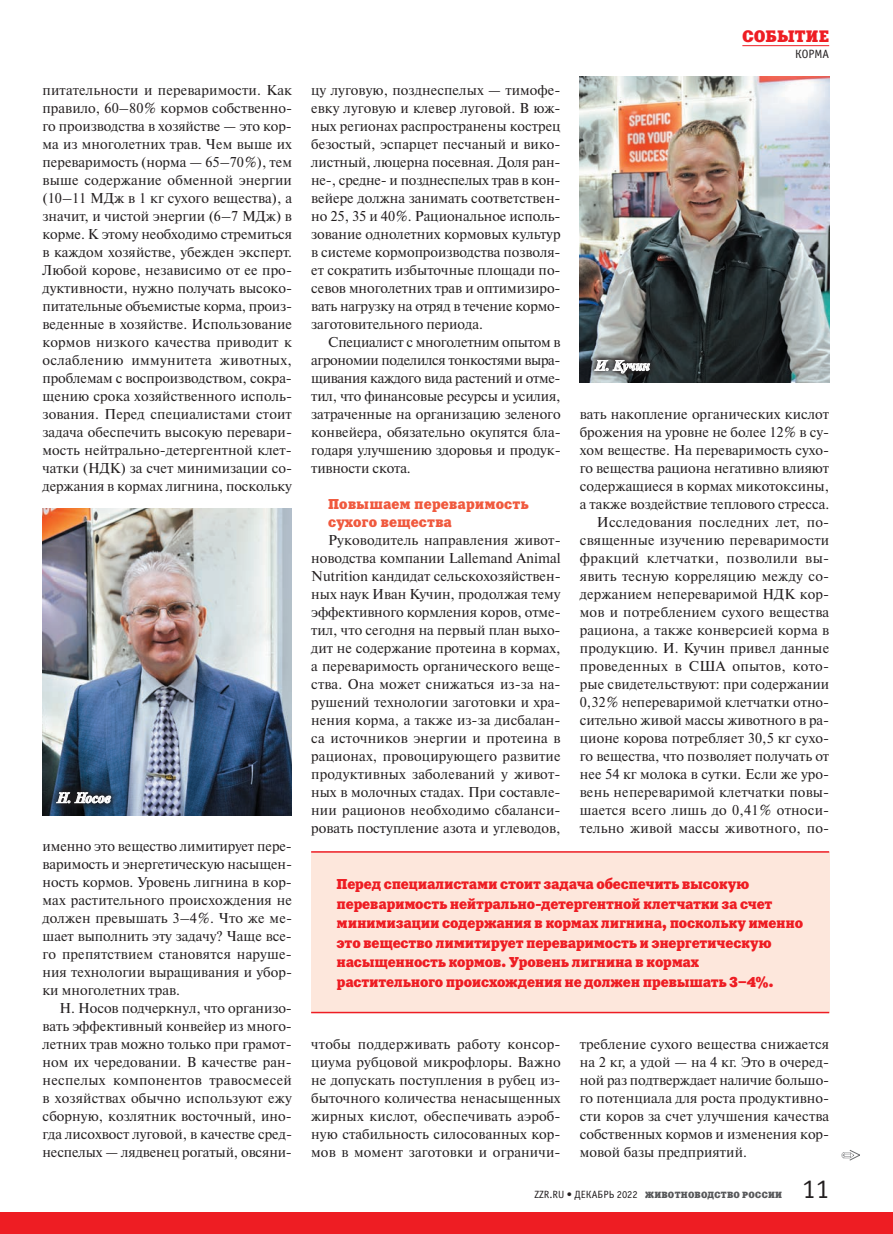
<style>
.page{position:relative;width:893px;height:1234px;background:#fff}
.page>*{position:absolute;margin:0;border:0;box-sizing:border-box;transform-origin:0 0}
.t1{font:27px "Officina Sans C";color:#231f20}
.t2{font:16.5px "Xenia C";letter-spacing:.01em;color:#ee1d23}
.t3{font:14.25px/18px "Newton C";letter-spacing:.005em;color:#231f20;text-align:justify}
.t4{font:14.25px/19.5px "Xenia C";letter-spacing:-.02em;color:#ee1d23}
.t5{font:14.25px/18px "Xenia C";color:#f0593e}
.t6{font:italic 700 14.25px "Newton C";letter-spacing:-.01em;color:#fff}
.t7{font:12px "Officina Sans C";color:#231f20}
.t8{font:9px "Xenia C";letter-spacing:.025em;color:#57585a}
.s1{font-family:"Officina Sans C";font-size:10.5px;color:#231f20}
</style>
<div class="page">
<hr style="left:742px;top:45px;width:87px;height:1px;background:#ee1d23">
<div style="left:0;top:1212px;width:893px;height:21px;background:#ee1d23"></div>
<img style="left:43px;top:509px;width:249px;height:306px">
<img style="left:580px;top:77px;width:249px;height:306px">
<svg style="left:842px;top:1150px;width:18px;height:10px"></svg>
<div style="left:311px;top:851px;width:518px;height:161px;background:#fde7dc"></div>
<hr style="left:311px;top:851px;width:518px;height:1px;background:#ee1d23">
<hr style="left:311px;top:1011px;width:518px;height:2px;background:#ee1d23">
<svg style="left:48px;top:783px;width:72px;height:28px"></svg>
<svg style="left:56px;top:792px;width:55px;height:11px"></svg>
<svg style="left:586px;top:351px;width:73px;height:31px;background:#5b6264"></svg>
<svg style="left:594px;top:360px;width:56px;height:13px"></svg>
<p class="t3" style="left:43px;top:81px;width:251px">питательности и переваримости. Как правило, 60–80% кормов собственно&shy;го производства в хозяйстве — это кор&shy;ма из многолетних трав. Чем выше их переваримость (норма — 65–70%), тем выше содержание обменной энергии (10–11 МДж в 1 кг сухого вещества), а значит, и чистой энергии (6–7 МДж) в корме. К этому необходимо стремиться в каждом хозяйстве, убежден эксперт.<br>Любой корове, независимо от ее про&shy;дуктивности, нужно получать высоко&shy;питательные объемистые корма, произ&shy;веденные в хозяйстве. Использование кормов низкого качества приводит к ослаблению иммунитета животных, проблемам с воспроизводством, сокра&shy;щению срока хозяйственного исполь&shy;зования. Перед специалистами стоит задача обеспечить высокую перевари&shy;мость нейтрально-детергентной клет&shy;чатки (НДК) за счет минимизации со&shy;держания в кормах лигнина, поскольку</p>
<p class="t6" style="left:57px;top:790px;width:56px">Н. Носов</p>
<p class="t3" style="left:43px;top:837px;width:251px">именно это вещество лимитирует пере&shy;варимость и энергетическую насыщен&shy;ность кормов. Уровень лигнина в кор&shy;мах растительного происхождения не должен превышать 3–4%. Что же ме&shy;шает выполнить эту задачу? Чаще все&shy;го препятствием становятся наруше&shy;ния технологии выращивания и убор&shy;ки многолетних трав.</p>
<p class="t3" style="left:43px;top:999px;width:251px;text-indent:17px">Н. Носов подчеркнул, что организо&shy;вать эффективный конвейер из много&shy;летних трав можно только при грамот&shy;ном их чередовании. В качестве ран&shy;неспелых компонентов травосмесей в хозяйствах обычно используют ежу сборную, козлятник восточный, ино&shy;гда лисохвост луговой, в качестве сред&shy;неспелых — лядвенец рогатый, овсяни-</p>
<p class="t3" style="left:311px;top:81px;width:251px">цу луговую, позднеспелых — тимофе&shy;евку луговую и клевер луговой. В юж&shy;ных регионах распространены кострец безостый, эспарцет песчаный и вико&shy;листный, люцерна посевная. Доля ран&shy;не-, средне- и позднеспелых трав в кон&shy;вейере должна занимать соответствен&shy;но 25, 35 и 40%. Рациональное исполь&shy;зование однолетних кормовых культур в системе кормопроизводства позволя&shy;ет сократить избыточные площади по&shy;севов многолетних трав и оптимизиро&shy;вать нагрузку на отряд в течение кормо&shy;заготовительного периода.</p>
<p class="t3" style="left:311px;top:333px;width:251px;text-indent:17px">Специалист с многолетним опытом в агрономии поделился тонкостями выра&shy;щивания каждого вида растений и отме&shy;тил, что финансовые ресурсы и усилия, затраченные на организацию зеленого конвейера, обязательно окупятся бла&shy;годаря улучшению здоровья и продук&shy;тивности скота.</p>
<p class="t5" style="left:328px;top:494px;width:202px">Повышаем переваримость сухого вещества</p>
<p class="t3" style="left:311px;top:531px;width:251px;text-indent:17px">Руководитель направления живот&shy;новодства компании Lallemand Animal Nutrition кандидат сельскохозяйствен&shy;ных наук Иван Кучин, продолжая тему эффективного кормления коров, отме&shy;тил, что сегодня на первый план выхо&shy;дит не содержание протеина в кормах, а переваримость органического веще&shy;ства. Она может снижаться из‑за на&shy;рушений технологии заготовки и хра&shy;нения корма, а также из‑за дисбалан&shy;са источников энергии и протеина в рационах, провоцирующего развитие продуктивных заболеваний у живот&shy;ных в молочных стадах. При составле&shy;нии рационов необходимо сбаланси&shy;ровать поступление азота и углеводов,</p>
<p class="t2" style="left:742px;top:26px;width:88px">СОБЫТИЕ</p>
<p class="t7" style="left:795px;top:48px;width:36px">КОРМА</p>
<p class="t6" style="left:595px;top:358px;width:57px">И. Кучин</p>
<p class="t3" style="left:580px;top:405px;width:251px;text-align:right">вать накопление органических кислот брожения на уровне не более 12% в су&shy;хом веществе. На переваримость сухо&shy;го вещества рациона негативно влияют содержащиеся в кормах микотоксины, а также воздействие теплового стресса.<br>Исследования последних лет, по&shy;священные изучению переваримости фракций клетчатки, позволили вы&shy;явить тесную корреляцию между со&shy;держанием непереваримой НДК кор&shy;мов и потреблением сухого вещества рациона, а также конверсией корма в продукцию. И. Кучин привел данные проведенных в США опытов, кото&shy;рые свидетельствуют: при содержании 0,32% непереваримой клетчатки отно&shy;сительно живой массы животного в ра&shy;ционе корова потребляет 30,5 кг сухо&shy;го вещества, что позволяет получать от нее 54 кг молока в сутки. Если же уро&shy;вень непереваримой клетчатки повы&shy;шается всего лишь до 0,41% относи&shy;тельно живой массы животного, по-</p>
<p class="t4" style="left:337px;top:874px;width:468px">Перед специалистами стоит задача обеспечить высокую переваримость нейтрально-детергентной клетчатки за счет минимизации содержания в кормах лигнина, поскольку именно это вещество лимитирует переваримость и энергетическую насыщенность кормов. Уровень лигнина в кормах растительного происхождения не должен превышать 3–4%.</p>
<p class="t3" style="left:311px;top:1035px;width:251px">чтобы поддерживать работу консор&shy;циума рубцовой микрофлоры. Важно не допускать поступления в рубец из&shy;быточного количества ненасыщенных жирных кислот, обеспечивать аэроб&shy;ную стабильность силосованных кор&shy;мов в момент заготовки и ограничи-</p>
<p class="t3" style="left:580px;top:1034px;width:251px">требление сухого вещества снижается на 2 кг, а удой — на 4 кг. Это в очеред&shy;ной раз подтверждает наличие большо&shy;го потенциала для роста продуктивно&shy;сти коров за счет улучшения качества собственных кормов и изменения кор&shy;мовой базы предприятий.</p>
<p class="t8" style="left:535px;top:1188px;width:249px"><span class="s1">ZZR.RU • ДЕКАБРЬ 2022</span> ЖИВОТНОВОДСТВО РОССИИ</p>
<h1 class="t1" style="left:802px;top:1174px;width:28px">11</h1>
</div>
